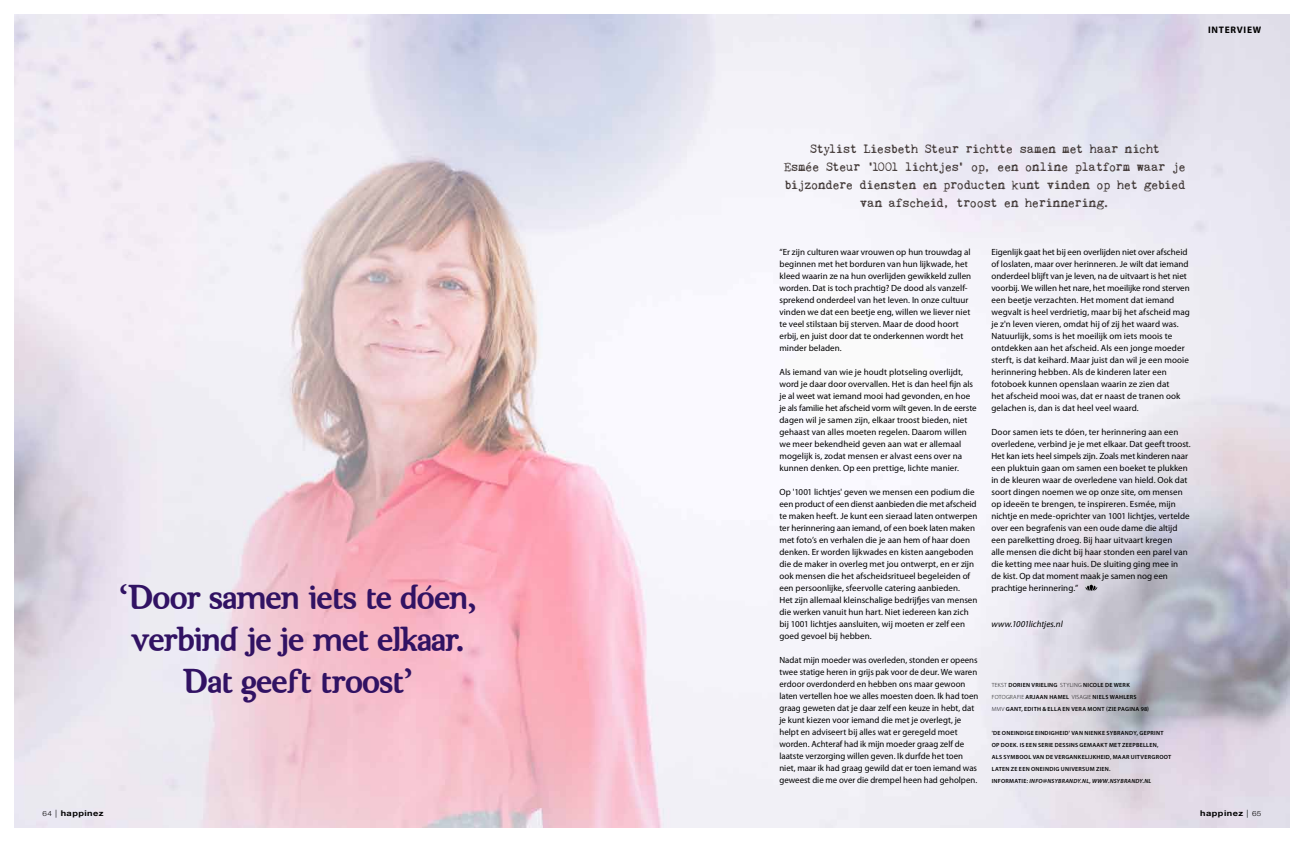
<style>
.page{position:relative;width:1304px;height:842px;background:#fff}
.page>*{position:absolute;margin:0;border:0;box-sizing:border-box;transform-origin:0 0}
.t1{font:35px/42px "Brig Maven";letter-spacing:-.01em;color:#311263;text-align:center}
.t2{font:13px/18px "Kingthings Trypewriter 2 100 p";letter-spacing:-.055em;color:#423937;text-align:center}
.t3{font:700 9.5px "Myriad Pro";letter-spacing:.075em;color:#000}
.t4{font:9px/12px "Myriad Pro";letter-spacing:.005em;color:#000}
.t5{font:italic 9px "Myriad Pro";color:#000}
.t6{font:700 8px "Helvetica Neue LT Std";letter-spacing:.05em;color:#000;scale:1.15 1}
.t7{font:600 6px/12px "Myriad Pro";letter-spacing:.045em;color:#000}
.s1{font-family:"Minion 100 p";font-weight:700}
.s2{font-weight:300}
.s3{font-style:italic}
.s4{font-weight:300;font-size:7px}
</style>
<div class="page">
<img style="left:14px;top:14px;width:1276px;height:814px">
<svg style="left:1085px;top:584px;width:13px;height:7px"></svg>
<h1 class="t1" style="left:119px;top:578px;width:359px"><span class="s1">‘</span>Door samen iets te dóen<span class="s1">, </span>verbind je je met elkaar<span class="s1">.<br></span>Dat geeft troost<span class="s1">’</span></h1>
<p class="t3" style="left:1208px;top:24px;width:55px">INTERVIEW</p>
<h2 class="t2" style="left:784px;top:140px;width:404px">Stylist Liesbeth Steur richtte samen met haar nicht<br>Esmée Steur '1001 lichtjes' op, een online platform waar je bijzondere diensten en producten kunt vinden op het gebied van afscheid, troost en herinnering.</h2>
<p class="t4" style="left:779px;top:246px;width:193px">“Er zijn culturen waar vrouwen op hun trouwdag al beginnen met het borduren van hun lijkwade, het kleed waarin ze na hun overlijden gewikkeld zullen worden. Dat is toch prachtig? De dood als vanzelf&shy;sprekend onderdeel van het leven. In onze cultuur vinden we dat een beetje eng, willen we liever niet te veel stilstaan bij sterven. Maar de dood hoort erbij, en juist door dat te onderkennen wordt het minder beladen.</p>
<p class="t4" style="left:779px;top:366px;width:199px">Als iemand van wie je houdt plotseling overlijdt, word je daar door overvallen. Het is dan heel fijn als je al weet wat iemand mooi had gevonden, en hoe je als familie het afscheid vorm wilt geven. In de eerste dagen wil je samen zijn, elkaar troost bieden, niet gehaast van alles moeten regelen. Daarom willen we meer bekendheid geven aan wat er allemaal mogelijk is, zodat mensen er alvast eens over na kunnen denken. Op een prettige, lichte manier.</p>
<p class="t4" style="left:779px;top:486px;width:200px">Op '1001 lichtjes' geven we mensen een podium die een product of een dienst aanbieden die met afscheid te maken heeft. Je kunt een sieraad laten ontwerpen ter herinnering aan iemand, of een boek laten maken met foto’s en verhalen die je aan hem of haar doen denken. Er worden lijkwades en kisten aangeboden die de maker in overleg met jou ontwerpt, en er zijn ook mensen die het afscheidsritueel begeleiden of een persoonlijke, sfeervolle catering aanbieden.<br>Het zijn allemaal kleinschalige bedrijfjes van mensen die werken vanuit hun hart. Niet iedereen kan zich bij 1001 lichtjes aansluiten, wij moeten er zelf een goed gevoel bij hebben.</p>
<p class="t4" style="left:779px;top:654px;width:201px">Nadat mijn moeder was overleden, stonden er opeens twee statige heren in grijs pak voor de deur. We waren erdoor overdonderd en hebben ons maar gewoon laten vertellen hoe we alles moesten doen. Ik had toen graag geweten dat je daar zelf een keuze in hebt, dat je kunt kiezen voor iemand die met je overlegt, je helpt en adviseert bij alles wat er geregeld moet worden. Achteraf had ik mijn moeder graag zelf de laatste verzorging willen geven. Ik durfde het toen niet, maar ik had graag gewild dat er toen iemand was geweest die me over die drempel heen had geholpen.</p>
<p class="t4" style="left:991px;top:246px;width:200px">Eigenlijk gaat het bij een overlijden niet over afscheid of loslaten, maar over herinneren. Je wilt dat iemand onderdeel blijft van je leven, na de uitvaart is het niet voorbij. We willen het nare, het moeilijke rond sterven een beetje verzachten. Het moment dat iemand wegvalt is heel verdrietig, maar bij het afscheid mag je z'n leven vieren, omdat hij of zij het waard was.<br>Natuurlijk, soms is het moeilijk om iets moois te ontdekken aan het afscheid. Als een jonge moeder sterft, is dat keihard. Maar juist dan wil je een mooie herinnering hebben. Als de kinderen later een fotoboek kunnen openslaan waarin ze zien dat<br>het afscheid mooi was, dat er naast de tranen ook gelachen is, dan is dat heel veel waard.</p>
<p class="t4" style="left:991px;top:426px;width:201px">Door samen iets te dóen, ter herinnering aan een overledene, verbind je je met elkaar. Dat geeft troost.<br>Het kan iets heel simpels zijn. Zoals met kinderen naar een pluktuin gaan om samen een boeket te plukken in de kleuren waar de overledene van hield. Ook dat soort dingen noemen we op onze site, om mensen op ideeën te brengen, te inspireren. Esmée, mijn nichtje en mede-oprichter van 1001 lichtjes, vertelde over een begrafenis van een oude dame die altijd een parelketting droeg. Bij haar uitvaart kregen<br>alle mensen die dicht bij haar stonden een parel van die ketting mee naar huis. De sluiting ging mee in<br>de kist. Op dat moment maak je samen nog een prachtige herinnering.”</p>
<p class="t5" style="left:991px;top:619px;width:73px">www.1001lichtjes.nl</p>
<p class="t7" style="left:992px;top:679px;width:159px"><span class="s2">TEKST</span> DORIEN VRIELING <span class="s2">STYLING</span> NICOLE DE WERK<br><span class="s2">FOTOGRAFIE</span> ARJAAN HAMEL <span class="s2">VISAGIE</span> NIELS WAH LERS<br><span class="s2">MMV</span> GANT, EDITH &amp; ELLA EN VERA MONT (ZIE PAGINA 98)</p>
<p class="t7" style="left:992px;top:727px;width:181px">'DE ONEINDIGE EINDIGHEID' VAN NIENKE SYBRANDY, GEPRINT OP DOEK. IS EEN SERIE DESSINS GEMAAKT MET ZEEPBELLEN,<br>ALS SYMBOOL VAN DE VERGANKELIJKHEID, MAAR UITVERGROOT LATEN ZE EEN ONEINDIG UNIVERSUM ZIEN.<br>INFORMATIE: <span class="s3">INFO@NSYBRANDY.NL, WWW.NSYBRANDY.NL</span></p>
<p class="t6" style="left:43px;top:809px;width:55px"><span class="s4">64</span> <span class="s2">|</span> happinez</p>
<p class="t6" style="left:1200px;top:809px;width:55px">happinez <span class="s2">|</span> <span class="s4">65</span></p>
</div>
